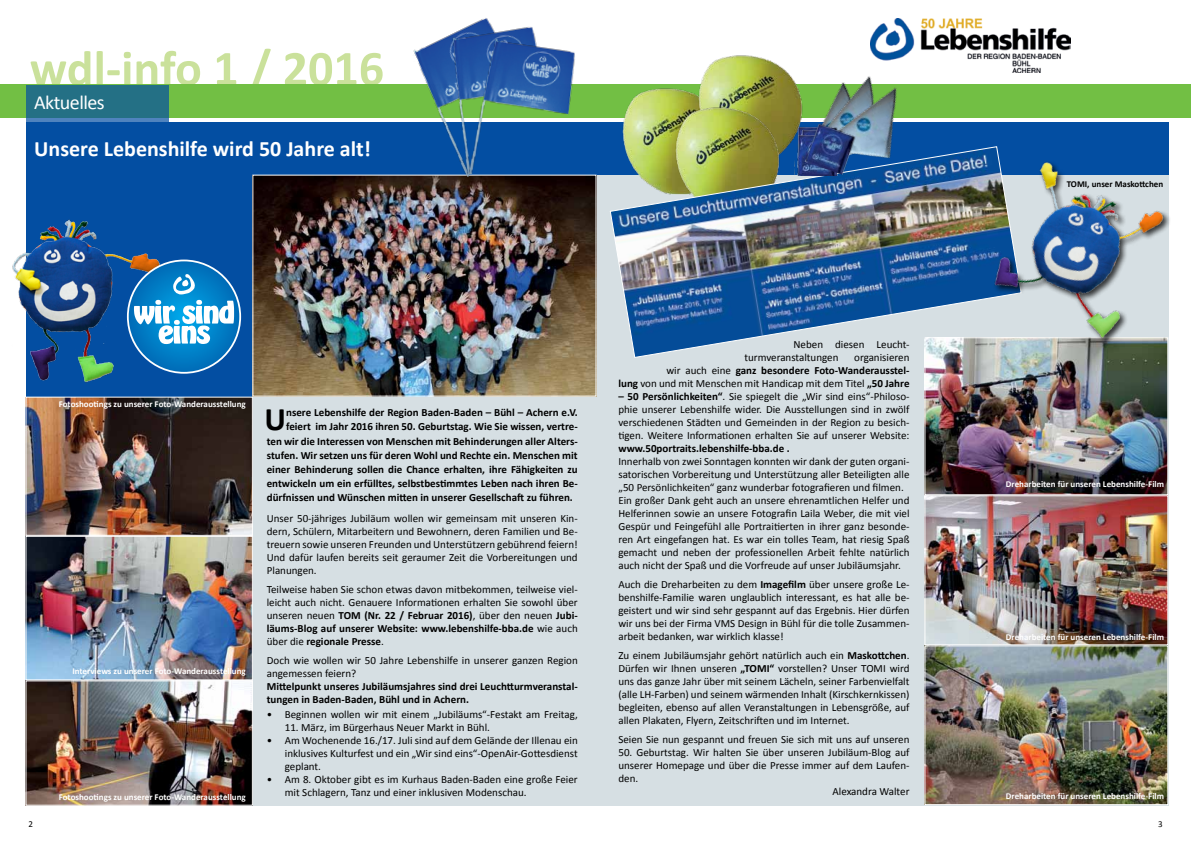
<style>
.page{position:relative;width:1191px;height:842px;background:#fff}
.page>*{position:absolute;margin:0;border:0;box-sizing:border-box;transform-origin:0 0}
.t1{font:700 50px "Calibri";color:#c1dc89}
.t2{font:700 33.1px "Calibri";color:#000}
.t3{font:700 22px "Calibri";color:#fff}
.t4{font:20px "Calibri";letter-spacing:-.025em;color:#fff}
.t5{font:11px/13px "Calibri";color:#000;text-align:justify}
.t6{font:700 11px/13px "Calibri";color:#000}
.t7{font:700 9px "Calibri";color:#fff}
.t8{font:700 9px "Calibri";color:#000}
.t9{font:9px "Calibri";color:#000}
.s1{font-weight:700}
</style>
<div class="page">
<div style="left:0;top:85px;width:595px;height:33px;background:#72bf44"></div>
<img style="left:870px;top:18px;width:200px;height:54px">
<div style="left:595px;top:85px;width:596px;height:33px;background:#72bf44"></div>
<div style="left:26px;top:123px;width:1142px;height:683px;background:#d6dfe3"></div>
<div style="left:26px;top:123px;width:1142px;height:52px;background:#034ea2"></div>
<div style="left:26px;top:164px;width:226px;height:233px;background:#034ea2"></div>
<svg style="left:26px;top:85px;width:143px;height:37px;background:#28728b"></svg>
<img style="left:254px;top:177px;width:340px;height:218px">
<div style="left:252px;top:175px;width:344px;height:222px;border:1px solid #fff"></div>
<img style="left:27px;top:399px;width:224px;height:405px">
<div style="left:25px;top:397px;width:228px;height:139px;border:1px solid #fff"></div>
<img style="left:926px;top:354px;width:240px;height:449px">
<div style="left:924px;top:337px;width:244px;height:158px;border:1px solid #fff"></div>
<div style="left:924px;top:495px;width:244px;height:150px;border:1px solid #fff"></div>
<div style="left:924px;top:645px;width:244px;height:160px;border:1px solid #fff"></div>
<div style="left:25px;top:680px;width:228px;height:126px;border:1px solid #fff"></div>
<div style="left:25px;top:536px;width:228px;height:144px;border:1px solid #fff"></div>
<img style="left:12px;top:219px;width:155px;height:164px">
<svg style="left:128px;top:260px;width:112px;height:113px;background:#0d7ec4"></svg>
<div style="left:127px;top:260px;width:114px;height:114px;border:2px solid #fff;border-radius:50%"></div>
<svg style="left:173px;top:273px;width:23px;height:21px"></svg>
<svg style="left:134px;top:300px;width:100px;height:44px;background:#74bde3"></svg>
<img style="left:645px;top:55px;width:130px;height:39px">
<img style="left:626px;top:94px;width:135px;height:52px">
<img style="left:610px;top:146px;width:412px;height:213px">
<img style="left:971px;top:141px;width:199px;height:213px">
<img style="left:761px;top:70px;width:135px;height:138px">
<img style="left:772px;top:63px;width:139px;height:130px">
<img style="left:788px;top:75px;width:137px;height:114px">
<img style="left:794px;top:125px;width:8px;height:8px">
<img style="left:794px;top:133px;width:8px;height:42px">
<img style="left:802px;top:120px;width:58px;height:56px">
<img style="left:337px;top:84px;width:255px;height:126px">
<img style="left:370px;top:18px;width:120px;height:169px">
<img style="left:395px;top:23px;width:231px;height:170px">
<h1 class="t1" style="left:30px;top:36px;width:356px">wdl-info 1 / 2016</h1>
<h3 class="t4" style="left:34px;top:90px;width:72px">Aktuelles</h3>
<h3 class="t3" style="left:34px;top:134px;width:338px">Unsere Lebenshilfe wird 50 Jahre alt!</h3>
<p class="t7" style="left:59px;top:398px;width:189px">Fotoshootings zu unserer Foto-Wanderausstellung</p>
<p class="t7" style="left:72px;top:666px;width:175px">Interviews zu unserer Foto-Wanderausstellung</p>
<p class="t7" style="left:59px;top:791px;width:189px">Fotoshootings zu unserer Foto-Wanderausstellung</p>
<h2 class="t2" style="left:264px;top:398px;width:23px">U</h2>
<p class="t6" style="left:286px;top:406px;width:293px">nsere Lebenshilfe der Region Baden-Baden – Bühl – Achern e.V.</p>
<p class="t6" style="left:286px;top:420px;width:293px">feiert im Jahr 2016 ihren 50. Geburtstag. Wie Sie wissen, vertre-</p>
<p class="t6" style="left:267px;top:434px;width:312px">ten wir die Interessen von Menschen mit Behinderungen aller Alters-</p>
<p class="t6" style="left:267px;top:448px;width:312px">stufen. Wir setzen uns für deren Wohl und Rechte ein. Menschen mit</p>
<p class="t6" style="left:267px;top:462px;width:312px">einer Behinderung sollen die Chance erhalten, ihre Fähigkeiten zu</p>
<p class="t6" style="left:267px;top:476px;width:312px">entwickeln um ein erfülltes, selbstbestimmtes Leben nach ihren Be-</p>
<p class="t6" style="left:267px;top:490px;width:307px">dürfnissen und Wünschen mitten in unserer Gesellschaft zu führen.</p>
<p class="t5" style="left:267px;top:511px;width:312px">Unser 50-jähriges Jubiläum wollen wir gemeinsam mit unseren Kin&shy;dern, Schülern, Mitarbeitern und Bewohnern, deren Familien und Be&shy;treuern sowie unseren Freunden und Unterstützern gebührend feiern!<br>Und dafür laufen bereits seit geraumer Zeit die Vorbereitungen und Planungen.</p>
<p class="t5" style="left:267px;top:582px;width:312px">Teilweise haben Sie schon etwas davon mitbekommen, teilweise viel&shy;leicht auch nicht. Genauere Informationen erhalten Sie sowohl über unseren neuen <span class="s1">TOM (Nr. 22 / Februar 2016)</span>, über den neuen <span class="s1">Jubi&shy;läums-Blog auf unserer Website: www.lebenshilfe-bba.de</span> wie auch über die <span class="s1">regionale Presse</span>.</p>
<p class="t5" style="left:267px;top:653px;width:312px">Doch wie wollen wir 50 Jahre Lebenshilfe in unserer ganzen Region angemessen feiern?</p>
<p class="t6" style="left:267px;top:679px;width:312px">Mittelpunkt unseres Jubiläumsjahres sind drei Leuchtturmveranstal&shy;tungen in Baden-Baden, Bühl und in Achern.</p>
<p class="t5" style="left:267px;top:707px;width:312px">• Beginnen wollen wir mit einem „Jubiläums“-Festakt am Freitag,</p>
<p class="t5" style="left:285px;top:720px;width:207px">11. März, im Bürgerhaus Neuer Markt in Bühl.</p>
<p class="t5" style="left:285px;top:733px;width:294px;text-indent:-18px">• Am Wochenende 16./17. Juli sind auf dem Gelände der Illenau ein inklusives Kulturfest und ein „Wir sind eins“-OpenAir-Gottesdienst geplant.</p>
<p class="t5" style="left:285px;top:772px;width:294px;text-indent:-18px">• Am 8. Oktober gibt es im Kurhaus Baden-Baden eine große Feier mit Schlagern, Tanz und einer inklusiven Modenschau.</p>
<p class="t5" style="left:744px;top:338px;width:167px;text-indent:49px">Neben diesen Leucht&shy;turmveranstaltungen</p>
<p class="t5" style="left:618px;top:351px;width:293px;text-align:right">organisieren<br>wir auch eine <span class="s1">ganz besondere Foto-Wanderausstel-<br>lung</span> von und mit Menschen mit Handicap mit dem Titel <span class="s1">„50 Jahre</span></p>
<p class="t5" style="left:618px;top:390px;width:292px"><span class="s1">– 50 Persönlichkeiten“</span>. Sie spiegelt die „Wir sind eins“-Philoso&shy;phie unserer Lebenshilfe wider. Die Ausstellungen sind in zwölf verschiedenen Städten und Gemeinden in der Region zu besich&shy;tigen. Weitere Informationen erhalten Sie auf unserer Website:</p>
<p class="t6" style="left:618px;top:442px;width:173px">www.50portraits.lebenshilfe-bba.de .</p>
<p class="t5" style="left:618px;top:455px;width:292px;text-align:left">Innerhalb von zwei Sonntagen konnten wir dank der guten organi&shy;satorischen Vorbereitung und Unterstützung aller Beteiligten alle „50 Persönlichkeiten“ ganz wunderbar fotografieren und filmen.<br>Ein großer Dank geht auch an unsere ehrenamtlichen Helfer und Helferinnen sowie an unsere Fotografin Laila Weber, die mit viel Gespür und Feingefühl alle Portraitierten in ihrer ganz besonde&shy;ren Art eingefangen hat. Es war ein tolles Team, hat riesig Spaß gemacht und neben der professionellen Arbeit fehlte natürlich auch nicht der Spaß und die Vorfreude auf unser Jubiläumsjahr.</p>
<p class="t5" style="left:618px;top:578px;width:292px">Auch die Dreharbeiten zu dem <span class="s1">Imagefilm</span> über unsere große Le&shy;benshilfe-Familie waren unglaublich interessant, es hat alle be&shy;geistert und wir sind sehr gespannt auf das Ergebnis. Hier dürfen wir uns bei der Firma VMS Design in Bühl für die tolle Zusammen&shy;arbeit bedanken, war wirklich klasse!</p>
<p class="t5" style="left:618px;top:649px;width:293px">Zu einem Jubiläumsjahr gehört natürlich auch ein <span class="s1">Maskottchen</span>.<br>Dürfen wir Ihnen unseren <span class="s1">„TOMI“</span> vorstellen? Unser TOMI wird uns das ganze Jahr über mit seinem Lächeln, seiner Farbenvielfalt (alle LH-Farben) und seinem wärmenden Inhalt (Kirschkernkissen) begleiten, ebenso auf allen Veranstaltungen in Lebensgröße, auf allen Plakaten, Flyern, Zeitschriften und im Internet.</p>
<p class="t5" style="left:618px;top:733px;width:292px">Seien Sie nun gespannt und freuen Sie sich mit uns auf unseren</p>
<p class="t5" style="left:618px;top:746px;width:292px">50. Geburtstag. Wir halten Sie über unseren Jubiläum-Blog auf</p>
<p class="t5" style="left:618px;top:759px;width:292px">unserer Homepage und über die Presse immer auf dem Laufen-</p>
<p class="t5" style="left:618px;top:772px;width:21px">den.</p>
<p class="t5" style="left:832px;top:785px;width:79px">Alexandra Walter</p>
<p class="t8" style="left:1066px;top:179px;width:98px">TOMI, unser Maskottchen</p>
<p class="t7" style="left:1006px;top:478px;width:160px">Dreharbeiten für unseren Lebenshilfe-Film</p>
<p class="t7" style="left:1006px;top:631px;width:160px">Dreharbeiten für unseren Lebenshilfe-Film</p>
<p class="t7" style="left:1006px;top:790px;width:160px">Dreharbeiten für unseren Lebenshilfe-Film</p>
<p class="t9" style="left:28px;top:818px;width:6px">2</p>
<p class="t9" style="left:1158px;top:818px;width:6px">3</p>
</div>
